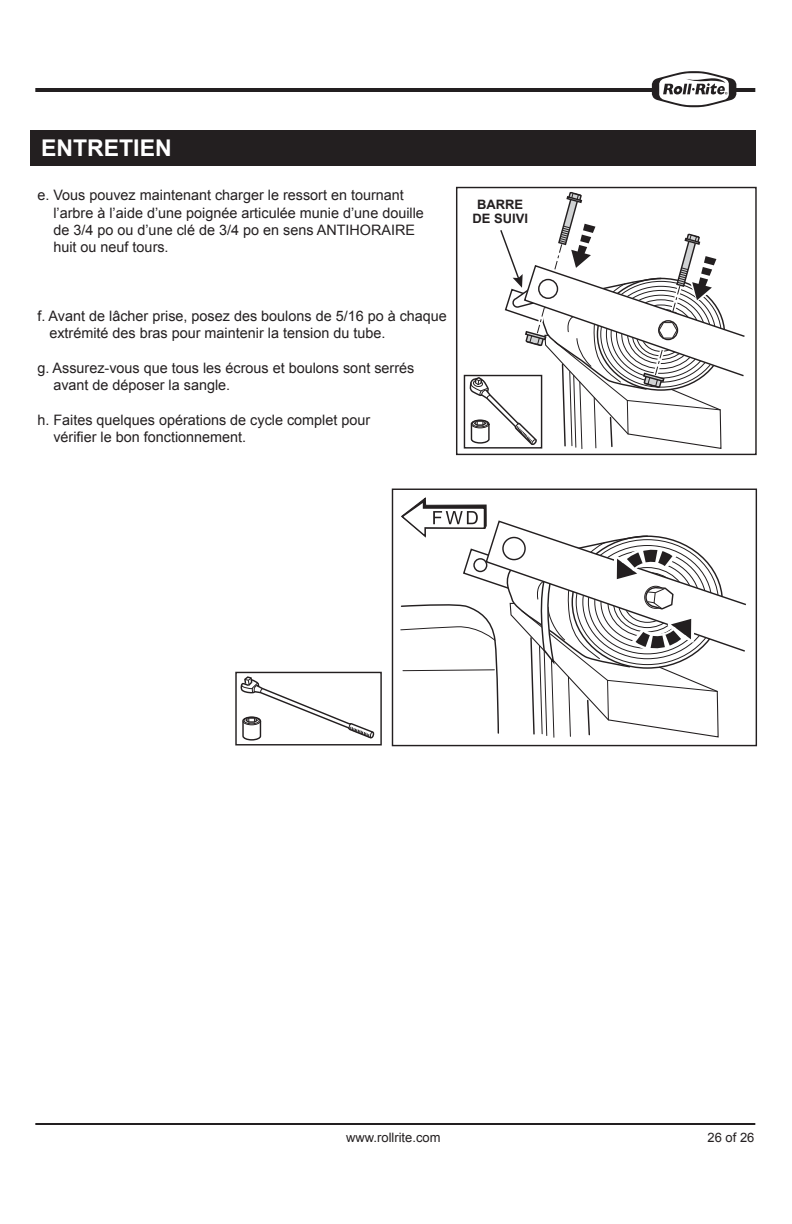
<style>
.page{position:relative;width:792px;height:1224px;background:#fff}
.page>*{position:absolute;margin:0;border:0;box-sizing:border-box;transform-origin:0 0}
.t1{font:700 23px "Arial";color:#fff}
.t2{font:14.4px/17.2px "Arial";color:#231f20}
.t3{font:13px "Arial";color:#231f20}
.t4{font:700 13px/14.4px "Arial";color:#231f20;text-align:center}
</style>
<div class="page">
<hr style="left:35px;top:88px;width:720px;height:4px;background:#231f20">
<svg style="left:652px;top:71px;width:84px;height:36px"></svg>
<hr style="left:35px;top:1123px;width:720px;height:2px;background:#231f20">
<div style="left:31px;top:130px;width:725px;height:36px;background:#231f20"></div>
<div style="left:456px;top:187px;width:301px;height:268px;border:1px solid #231f20"></div>
<div style="left:464px;top:375px;width:78px;height:74px;background:#fff;border:1px solid #231f20"></div>
<svg style="left:469px;top:192px;width:276px;height:257px"></svg>
<div style="left:392px;top:489px;width:365px;height:257px;border:1px solid #231f20"></div>
<div style="left:235px;top:672px;width:147px;height:73px;background:#fff;border:1px solid #231f20"></div>
<svg style="left:240px;top:676px;width:135px;height:65px"></svg>
<svg style="left:400px;top:497px;width:346px;height:241px"></svg>
<h1 class="t1" style="left:41px;top:132px;width:132px">ENTRETIEN</h1>
<p class="t2" style="left:53px;top:187px;width:372px;text-indent:-16px">e. Vous pouvez maintenant charger le ressort en tournant l’arbre à l’aide d’une poignée articulée munie d’une douille de 3/4 po ou d’une clé de 3/4 po en sens ANTIHORAIRE huit ou neuf tours.</p>
<p class="t2" style="left:49px;top:308px;width:399px;text-indent:-12px">f. Avant de lâcher prise, posez des boulons de 5/16 po à chaque extrémité des bras pour maintenir la tension du tube.</p>
<p class="t2" style="left:53px;top:360px;width:362px;text-indent:-16px">g. Assurez-vous que tous les écrous et boulons sont serrés avant de déposer la sangle.</p>
<p class="t2" style="left:53px;top:411px;width:318px;text-indent:-16px">h. Faites quelques opérations de cycle complet pour vérifier le bon fonctionnement.</p>
<p class="t4" style="left:473px;top:197px;width:57px">BARRE<br>DE SUIVI</p>
<p class="t3" style="left:346px;top:1129px;width:96px">www.rollrite.com</p>
<p class="t3" style="left:708px;top:1129px;width:48px">26 of 26</p>
</div>
